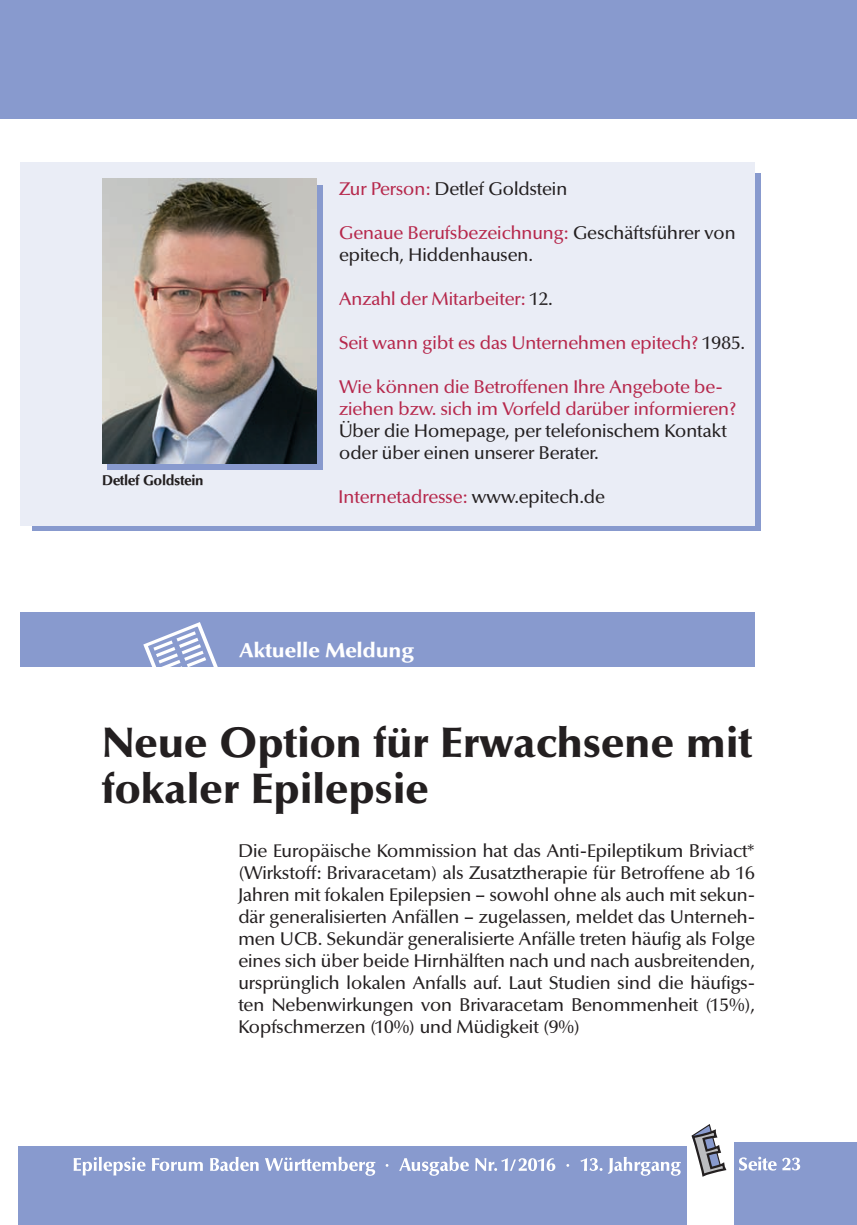
<style>
.page{position:relative;width:857px;height:1225px;background:#fff}
.page>*{position:absolute;margin:0;border:0;box-sizing:border-box;transform-origin:0 0}
.t1{font:900 42px/46px "Optima BQ";color:#231f20}
.t2{font:700 20px "Optima BQ";letter-spacing:.01em;color:#fff;scale:1.08 1}
.t3{font:500 18px/22px "Optima BQ";color:#231f20}
.t4{font:500 18px/22px "Optima BQ";color:#b6274b}
.t5{font:700 14px "Optima BQ";color:#231f20}
.s1{color:#b6274b}
.s2{color:#231f20}
</style>
<div class="page">
<div style="left:0;top:0;width:856px;height:119px;background:#889ace"></div>
<div style="left:18px;top:1146px;width:668px;height:79px;background:#889ace"></div>
<div style="left:733px;top:1141px;width:123px;height:84px;background:#889ace"></div>
<svg style="left:691px;top:1124px;width:36px;height:53px"></svg>
<svg style="left:74px;top:1156px;width:606px;height:19px"></svg>
<svg style="left:32px;top:173px;width:728px;height:358px;fill:#889ace"></svg>
<div style="left:20px;top:162px;width:734px;height:363px;background:#eaedf6"></div>
<svg style="left:739px;top:1156px;width:60px;height:14px"></svg>
<svg style="left:107px;top:185px;width:215px;height:284px;fill:#889ace"></svg>
<img style="left:102px;top:179px;width:214px;height:284px">
<div style="left:20px;top:612px;width:734px;height:54px;background:#889ace"></div>
<svg style="left:141px;top:622px;width:82px;height:45px"></svg>
<p class="t5" style="left:102px;top:472px;width:103px">Detlef Goldstein</p>
<p class="t3" style="left:339px;top:178px;width:230px"><span class="s1">Zur Person:</span> Detlef Goldstein</p>
<p class="t3" style="left:339px;top:222px;width:398px"><span class="s1">Genaue Berufsbezeichnung:</span> Geschäftsführer von epitech, Hiddenhausen.</p>
<p class="t4" style="left:339px;top:288px;width:215px">Anzahl der Mitarbeiter: <span class="s2">12.</span></p>
<p class="t4" style="left:339px;top:332px;width:407px">Seit wann gibt es das Unternehmen epitech? <span class="s2">1985.</span></p>
<p class="t4" style="left:339px;top:376px;width:398px">Wie können die Betroffenen Ihre Angebote be&shy;ziehen bzw. sich im Vorfeld darüber informieren?</p>
<p class="t3" style="left:339px;top:420px;width:389px">Über die Homepage, per telefonischem Kontakt oder über einen unserer Berater.</p>
<p class="t4" style="left:338px;top:486px;width:267px">Internetadresse: <span class="s2">www.epitech.de</span></p>
<p class="t2" style="left:239px;top:638px;width:163px">Aktuelle Meldung</p>
<h1 class="t1" style="left:102px;top:720px;width:651px">Neue Option für Erwachsene mit fokaler Epilepsie</h1>
<p class="t3" style="left:238px;top:840px;width:517px;text-align:justify">Die Europäische Kommission hat das Anti-Epileptikum Briviact* (Wirkstoff: Brivaracetam) als Zusatztherapie für Betroffene ab 16<br>Jahren mit fokalen Epilepsien – sowohl ohne als auch mit sekun&shy;där generalisierten Anfällen – zugelassen, meldet das Unterneh&shy;men UCB. Sekundär generalisierte Anfälle treten häufig als Folge eines sich über beide Hirnhälften nach und nach ausbreitenden, ursprünglich lokalen Anfalls auf. Laut Studien sind die häufigs&shy;ten Nebenwirkungen von Brivaracetam Benommenheit (15%), Kopfschmerzen (10%) und Müdigkeit (9%)</p>
</div>
